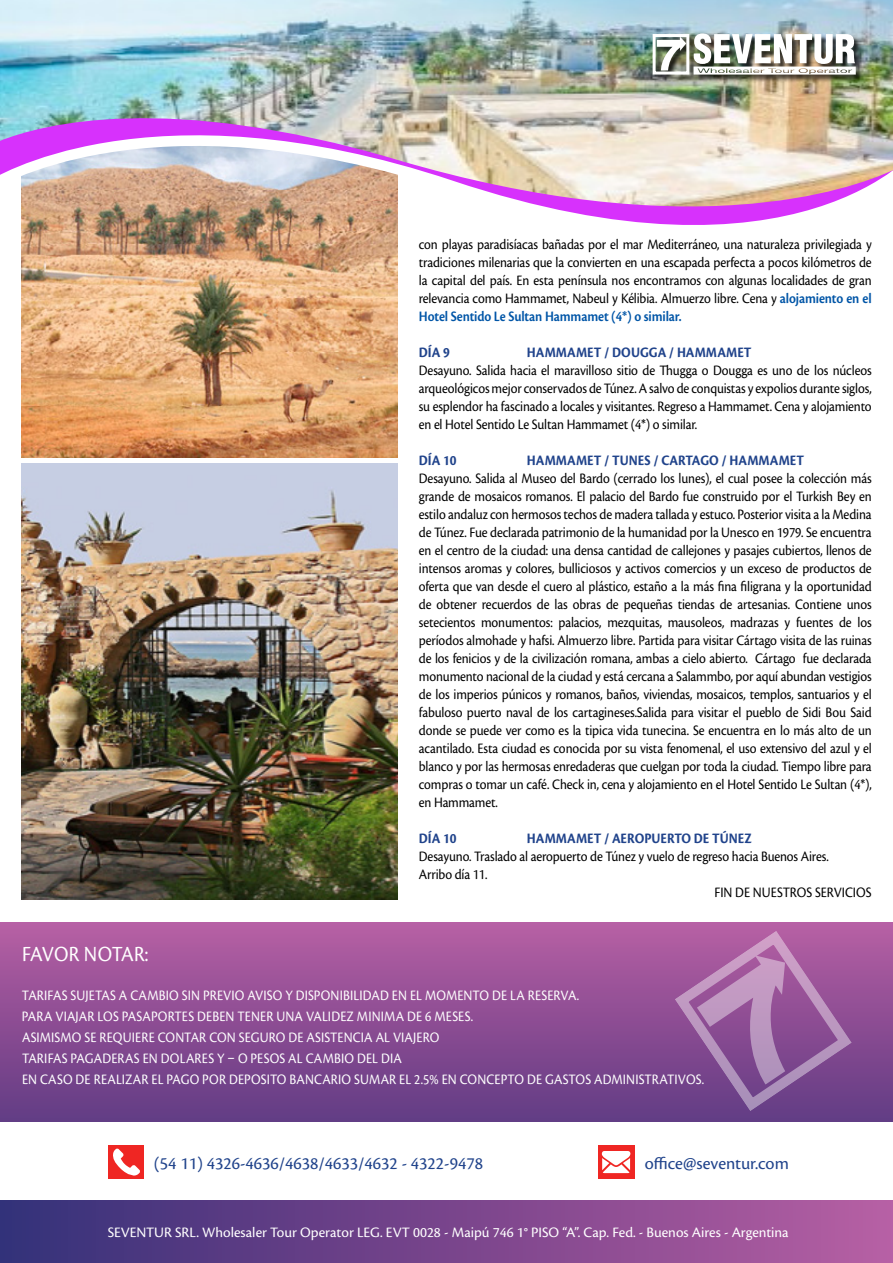
<style>
.page{position:relative;width:893px;height:1263px;background:#fff}
.page>*{position:absolute;margin:0;border:0;box-sizing:border-box;transform-origin:0 0}
.t1{font:22.5px "Cronos Pro";letter-spacing:-.01em;color:#fff;scale:.9 1}
.t2{font:18px "Cronos Pro";color:#20438b}
.t3{font:15px/18px "Cronos Pro";letter-spacing:-.01em;color:#000;text-align:justify;scale:.9 1}
.t4{font:15px/21px "Cronos Pro";letter-spacing:.01em;color:#fff;scale:.9 1}
.t5{font:700 15px "Cronos Pro";color:#20438b;scale:.9 1}
.t6{font:15px "Cronos Pro";letter-spacing:.01em;color:#fff}
.s1{font-weight:600;color:#0055a7}
</style>
<div class="page">
<img style="left:21px;top:307px;width:377px;height:150px">
<img style="left:21px;top:463px;width:377px;height:436px">
<svg style="left:21px;top:296px;width:377px;height:11px"></svg>
<svg style="left:21px;top:209px;width:791px;height:87px"></svg>
<img style="left:0;top:0;width:893px;height:209px">
<div style="left:653px;top:34px;width:211px;height:49px;background:#000;opacity:.77"></div>
<div style="left:653px;top:34px;width:36px;height:41px;border:3px solid #fff"></div>
<svg style="left:657px;top:37px;width:29px;height:33px"></svg>
<img style="left:694px;top:33px;width:162px;height:42px">
<div style="left:1px;top:923px;width:892px;height:198px;background:linear-gradient(to bottom,#b75fa3,#633c84)"></div>
<svg style="left:675px;top:930px;width:177px;height:181px"></svg>
<div style="left:1px;top:1200px;width:892px;height:63px;background:linear-gradient(to right,#362f78,#b85da2)"></div>
<div style="left:598px;top:1145px;width:36px;height:34px;background:#ef2623"></div>
<svg style="left:602px;top:1151px;width:28px;height:22px"></svg>
<div style="left:108px;top:1145px;width:35px;height:34px;background:#ef2623"></div>
<svg style="left:113px;top:1148px;width:27px;height:28px"></svg>
<p class="t3" style="left:419px;top:235px;width:505px">con playas paradisíacas bañadas por el mar Mediterráneo, una naturaleza privilegiada y tradiciones milenarias que la convierten en una escapada perfecta a pocos kilómetros de la capital del país. En esta península nos encontramos con algunas localidades de gran relevancia como Hammamet, Nabeul y Kélibia. Almuerzo libre. Cena y <span class="s1">alojamiento en el Hotel Sentido Le Sultan Hammamet (4*) o similar.</span></p>
<p class="t5" style="left:419px;top:343px;width:36px">DÍA 9</p>
<p class="t5" style="left:527px;top:343px;width:251px">HAMMAMET / DOUGGA / HAMMAMET</p>
<p class="t3" style="left:419px;top:361px;width:505px">Desayuno. Salida hacia el maravilloso sitio de Thugga o Dougga es uno de los núcleos arqueológicos mejor conservados de Túnez. A salvo de conquistas y expolios durante siglos, su esplendor ha fascinado a locales y visitantes. Regreso a Hammamet. Cena y alojamiento en el Hotel Sentido Le Sultan Hammamet (4*) o similar.</p>
<p class="t5" style="left:419px;top:451px;width:43px">DÍA 10</p>
<p class="t5" style="left:527px;top:451px;width:309px">HAMMAMET / TUNES / CARTAGO / HAMMAMET</p>
<p class="t3" style="left:419px;top:469px;width:505px">Desayuno. Salida al Museo del Bardo (cerrado los lunes), el cual posee la colección más grande de mosaicos romanos. El palacio del Bardo fue construido por el Turkish Bey en estilo andaluz con hermosos techos de madera tallada y estuco. Posterior visita a la Medina de Túnez. Fue declarada patrimonio de la humanidad por la Unesco en 1979. Se encuentra en el centro de la ciudad: una densa cantidad de callejones y pasajes cubiertos, llenos de intensos aromas y colores, bulliciosos y activos comercios y un exceso de productos de oferta que van desde el cuero al plástico, estaño a la más fina filigrana y la oportunidad de obtener recuerdos de las obras de pequeñas tiendas de artesanias. Contiene unos setecientos monumentos: palacios, mezquitas, mausoleos, madrazas y fuentes de los períodos almohade y hafsi. Almuerzo libre. Partida para visitar Cártago visita de las ruinas de los fenicios y de la civilización romana, ambas a cielo abierto. Cártago fue declarada monumento nacional de la ciudad y está cercana a Salammbo, por aquí abundan vestigios de los imperios púnicos y romanos, baños, viviendas, mosaicos, templos, santuarios y el fabuloso puerto naval de los cartagineses.Salida para visitar el pueblo de Sidi Bou Said donde se puede ver como es la tipica vida tunecina. Se encuentra en lo más alto de un acantilado. Esta ciudad es conocida por su vista fenomenal, el uso extensivo del azul y el blanco y por las hermosas enredaderas que cuelgan por toda la ciudad. Tiempo libre para compras o tomar un café. Check in, cena y alojamiento en el Hotel Sentido Le Sultan (4*), en Hammamet.</p>
<p class="t5" style="left:419px;top:829px;width:43px">DÍA 10</p>
<p class="t5" style="left:527px;top:829px;width:251px">HAMMAMET / AEROPUERTO DE TÚNEZ</p>
<p class="t3" style="left:419px;top:847px;width:457px">Desayuno. Traslado al aeropuerto de Túnez y vuelo de regreso hacia Buenos Aires.</p>
<p class="t3" style="left:419px;top:865px;width:78px">Arribo día 11.</p>
<p class="t3" style="left:714px;top:883px;width:52px">finde nuest</p>
<p class="t3" style="left:790px;top:883px;width:83px">ros servicios</p>
<h1 class="t1" style="left:22px;top:941px;width:142px">FAVOR NOTAR:</h1>
<p class="t4" style="left:22px;top:984px;width:760px">TARI FAS SUJETAS A CAMBIO SIN PREVIO AVISO Y DISPONIBILIDAD EN EL MOMENTO DE LA RESERVA.<br>PARA VIAJAR LOS PASAPORTES DEBEN TENER UNA VALIDEZ MINIMA DE 6 MESES.<br>ASIMISMO SE REQUIERE CONTAR CON SEGURO DE ASISTENCIA AL VIAJERO<br>TARI FAS PAGADERAS EN DOLARES Y – O PESOS AL CAMBIO DEL DIA<br>EN CASO DE REALIZAR EL PAGO POR DEPOSITO BANCARI O SUMAR EL 2.5% EN CONCEPTO DE GASTOS ADMINISTRATIVOS.</p>
<p class="t2" style="left:154px;top:1153px;width:331px">(54 11) 4326-4636/4638/4633/4632 - 4322-9478</p>
<p class="t2" style="left:645px;top:1153px;width:146px">office@seventur.com</p>
<p class="t6" style="left:108px;top:1223px;width:682px">SEVENTUR SRL. Wholesaler Tour Operator LEG. EVT 0028 - Maipú 746 1° PISO “A”. Cap. Fed. - Buenos Aires - Argentina</p>
</div>
